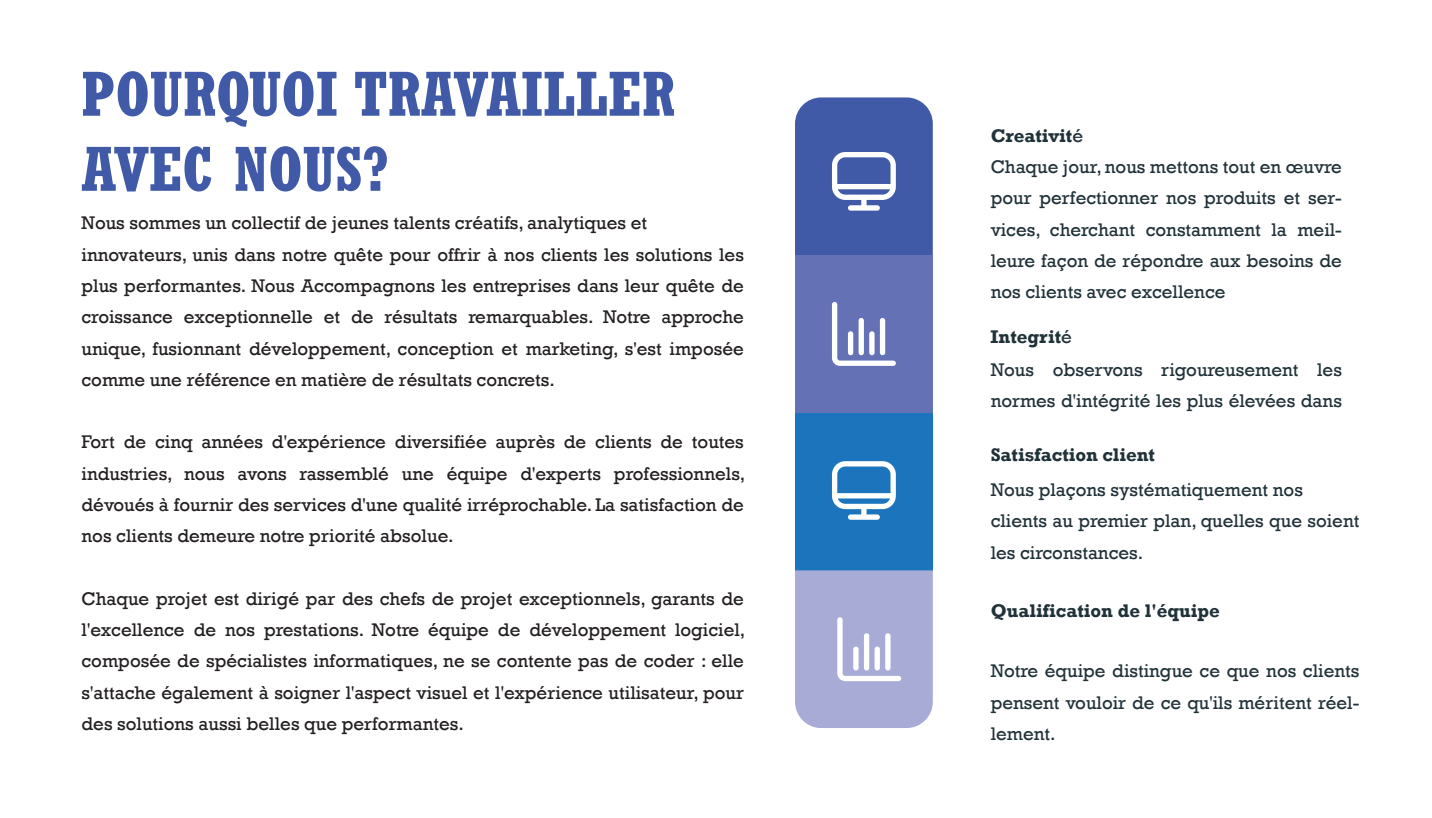
<style>
.page{position:relative;width:1432px;height:818px;background:#fff}
.page>*{position:absolute;margin:0;border:0;box-sizing:border-box;transform-origin:0 0}
.t1{font:700 condensed 62.5px/75px "Rockwell";color:#415aa8}
.t2{font:18.75px/31.2px "Rockwell";color:#231f20;text-align:justify}
.t3{font:18.75px/31.2px "Rockwell";color:#203239;text-align:justify}
.t4{font:700 18.75px "Rockwell";color:#203239}
.s1{font-weight:400}
</style>
<div class="page">
<div style="left:795px;top:255px;width:137px;height:157px;background:#6471b5"></div>
<div style="left:795px;top:412px;width:137px;height:158px;background:#1c75bc"></div>
<svg style="left:795px;top:97px;width:137px;height:158px;background:#5067af"></svg>
<svg style="left:832px;top:302px;width:64px;height:64px"></svg>
<div style="left:869px;top:331px;width:5px;height:24px;background:#fff;border-radius:3px"></div>
<div style="left:848px;top:331px;width:5px;height:24px;background:#fff;border-radius:3px"></div>
<div style="left:880px;top:318px;width:5px;height:37px;background:#fff;border-radius:3px"></div>
<div style="left:858px;top:318px;width:6px;height:37px;background:#fff;border-radius:3px"></div>
<svg style="left:832px;top:461px;width:64px;height:58px"></svg>
<div style="left:795px;top:570px;width:137px;height:157px;background:#a7abd6"></div>
<div style="left:874px;top:646px;width:6px;height:24px;background:#fff;border-radius:3px"></div>
<div style="left:853px;top:646px;width:5px;height:24px;background:#fff;border-radius:3px"></div>
<div style="left:885px;top:633px;width:5px;height:37px;background:#fff;border-radius:3px"></div>
<div style="left:864px;top:633px;width:5px;height:37px;background:#fff;border-radius:3px"></div>
<h1 class="t1" style="left:82px;top:56px;width:595px">POURQUOI TRAVAILLER<br>AVEC NOUS?</h1>
<p class="t2" style="left:82px;top:208px;width:664px;text-align:left">Nous sommes un collectif de jeunes talents créatifs, analytiques et innovateurs, unis dans notre quête pour offrir à nos clients les solutions les plus performantes. Nous Accompagnons les entreprises dans leur quête de croissance exceptionnelle et de résultats remarquables. Notre approche unique, fusionnant développement, conception et marketing, s'est imposée comme une référence en matière de résultats concrets.</p>
<p class="t2" style="left:82px;top:426px;width:665px">Fort de cinq années d'expérience diversifiée auprès de clients de toutes industries, nous avons rassemblé une équipe d'experts professionnels, dévoués à fournir des services d'une qualité irréprochable. La satisfaction de nos clients demeure notre priorité absolue.</p>
<p class="t2" style="left:82px;top:583px;width:665px">Chaque projet est dirigé par des chefs de projet exceptionnels, garants de l'excellence de nos prestations. Notre équipe de développement logiciel, composée de spécialistes informatiques, ne se contente pas de coder : elle s'attache également à soigner l'aspect visuel et l'expérience utilisateur, pour des solutions aussi belles que performantes.</p>
<p class="t4" style="left:990px;top:124px;width:94px">Creativit<span class="s1">é</span></p>
<p class="t3" style="left:990px;top:151px;width:353px">Chaque jour, nous mettons tout en œuvre pour perfectionner nos produits et ser&shy;vices, cherchant constamment la meil&shy;leure façon de répondre aux besoins de nos clients avec excellence</p>
<p class="t4" style="left:990px;top:325px;width:83px">Integrit<span class="s1">é</span></p>
<p class="t3" style="left:990px;top:354px;width:353px">Nous observons rigoureusement les normes d'intégrité les plus élevées dans</p>
<p class="t4" style="left:990px;top:443px;width:166px">Satisfaction client</p>
<p class="t3" style="left:990px;top:474px;width:370px;text-align:left">Nous plaçons systématiquement nos clients au premier plan, quelles que soient les circonstances.</p>
<p class="t4" style="left:990px;top:598px;width:231px">Qualification de l'équipe</p>
<p class="t3" style="left:990px;top:655px;width:370px">Notre équipe distingue ce que nos clients pensent vouloir de ce qu'ils méritent réel&shy;lement.</p>
</div>
